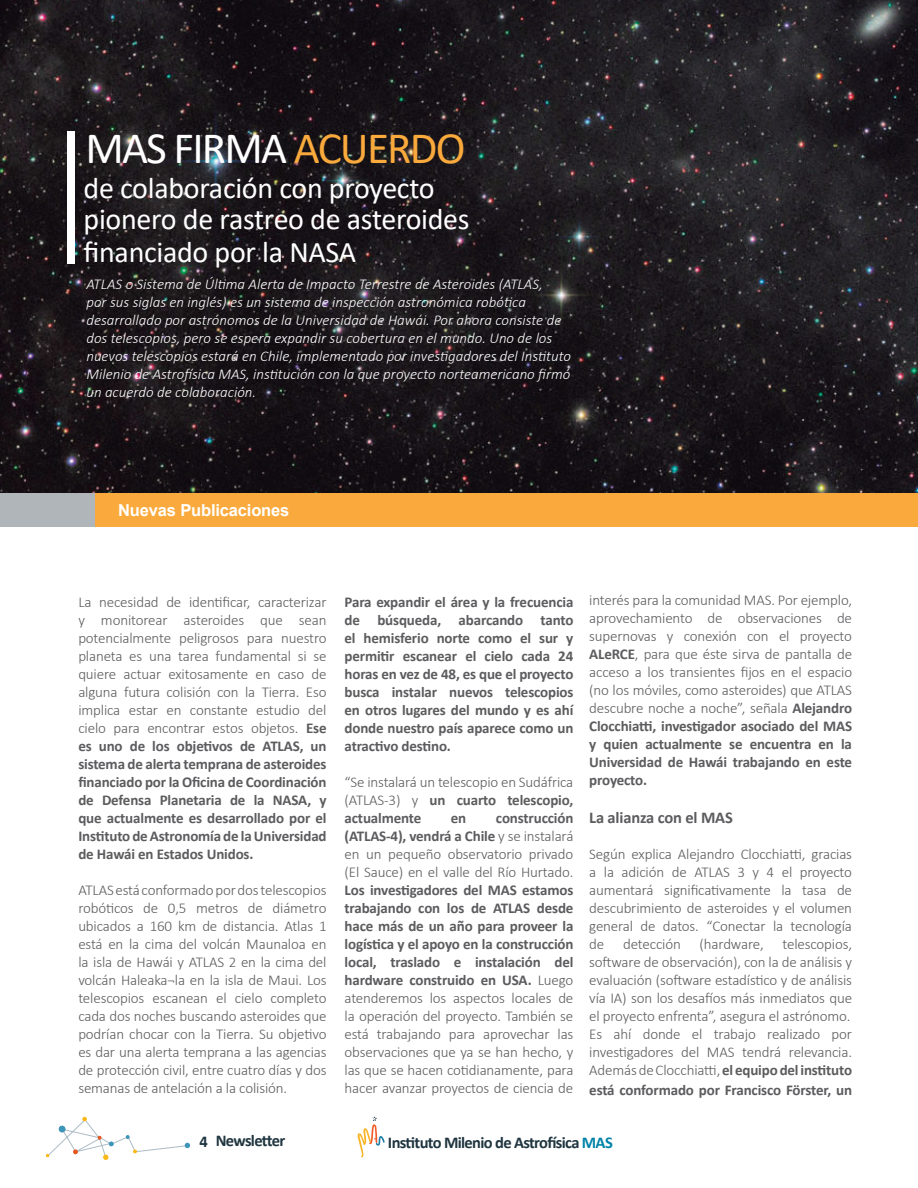
<style>
.page{position:relative;width:918px;height:1188px;background:#fff}
.page>*{position:absolute;margin:0;border:0;box-sizing:border-box;transform-origin:0 0}
.t1{font:45px "Calibri";letter-spacing:-.04em;color:#fff}
.t2{font:30px/32.2px "Calibri";letter-spacing:-.01em;color:#fff}
.t3{font:700 16.5px "Calibri";letter-spacing:-.04em;color:#1f353f}
.t4{font:700 16.5px "Arial";letter-spacing:-.01em;color:#fff}
.t5{font:700 16.5px "Calibri";letter-spacing:-.01em;color:#5c5c5f}
.t6{font:300 15px/18px "Calibri";letter-spacing:-.01em;color:#5c5c5f;text-align:justify}
.t7{font:italic 300 15px/18px "Calibri";color:#fff}
.t8{font:700 15px/18px "Calibri";letter-spacing:-.01em;color:#5c5c5f;text-align:justify}
.s1{color:#faaa3c}
.s2{font-weight:700}
.s3{color:#0083a8}
</style>
<div class="page">
<svg style="left:46px;top:1117px;width:144px;height:43px"></svg>
<img style="left:0;top:0;width:918px;height:494px">
<div style="left:4px;top:494px;width:914px;height:33px;background:#faaa3c"></div>
<div style="left:0;top:494px;width:94px;height:33px;background:#afb5b9"></div>
<svg style="left:357px;top:1116px;width:28px;height:41px"></svg>
<div style="left:68px;top:131px;width:7px;height:133px;background:#fff"></div>
<h1 class="t1" style="left:85px;top:117px;width:382px">MAS FIRMA <span class="s1">ACUERDO</span></h1>
<h2 class="t2" style="left:84px;top:171px;width:388px">de colaboración con proyecto pionero de rastreo de asteroides financiado por la NASA</h2>
<p class="t7" style="left:86px;top:275px;width:486px">ATLAS o Sistema de Última Alerta de Impacto Terrestre de Asteroides (ATLAS,<br>por sus siglas en inglés) es un sistema de inspección astronómica robótica desarrollado por astrónomos de la Universidad de Hawái. Por ahora consiste de dos telescopios, pero se espera expandir su cobertura en el mundo. Uno de los nuevos telescopios estará en Chile, implementado por investigadores del Instituto Milenio de Astrofísica MAS, institución con la que proyecto norteamericano firmó un acuerdo de colaboración.</p>
<p class="t4" style="left:118px;top:499px;width:173px">Nuevas Publicaciones</p>
<p class="t6" style="left:78px;top:593px;width:250px">La necesidad de identificar, caracterizar y monitorear asteroides que sean potencialmente peligrosos para nuestro planeta es una tarea fundamental si se quiere actuar exitosamente en caso de alguna futura colisión con la Tierra. Eso implica estar en constante estudio del cielo para encontrar estos objetos. <span class="s2">Ese es uno de los objetivos de ATLAS, un sistema de alerta temprana de asteroides financiado por la Oficina de Coordinación de Defensa Planetaria de la NASA, y que actualmente es desarrollado por el Instituto de Astronomía de la Universidad de Hawái en Estados Unidos.</span></p>
<p class="t6" style="left:78px;top:881px;width:250px">ATLAS está conformado por dos telescopios robóticos de 0,5 metros de diámetro ubicados a 160 km de distancia. Atlas 1 está en la cima del volcán Maunaloa en la isla de Hawái y ATLAS 2 en la cima del volcán Haleaka¬la en la isla de Maui. Los telescopios escanean el cielo completo cada dos noches buscando asteroides que podrían chocar con la Tierra. Su objetivo es dar una alerta temprana a las agencias de protección civil, entre cuatro días y dos semanas de antelación a la colisión.</p>
<p class="t8" style="left:345px;top:593px;width:230px">Para expandir el área y la frecuencia de búsqueda, abarcando tanto el hemisferio norte como el sur y permitir escanear el cielo cada 24 horas en vez de 48, es que el proyecto busca instalar nuevos telescopios en otros lugares del mundo y es ahí donde nuestro país aparece como un atractivo destino.</p>
<p class="t6" style="left:345px;top:773px;width:230px">“Se instalará un telescopio en Sudáfrica (ATLAS-3) y <span class="s2">un cuarto telescopio, actualmente</span></p>
<p class="t6" style="left:345px;top:809px;width:230px;text-indent:151px"><span class="s2">construcción (ATLAS-4), vendrá a Chile</span> y se instalará en un pequeño observatorio privado (El Sauce) en el valle del Río Hurtado.</p>
<p class="t6" style="left:345px;top:881px;width:230px"><span class="s2">Los investigadores del MAS estamos trabajando con los de ATLAS desde hace más de un año para proveer la logística y el apoyo en la construcción local, traslado e instalación del hardware construido en USA.</span> Luego atenderemos los aspectos locales de la operación del proyecto. También se está trabajando para aprovechar las observaciones que ya se han hecho, y las que se hacen cotidianamente, para hacer avanzar proyectos de ciencia de</p>
<p class="t8" style="left:451px;top:809px;width:17px">en</p>
<p class="t6" style="left:589px;top:591px;width:264px">interés para la comunidad MAS. Por ejemplo, aprovechamiento de observaciones de supernovas y conexión con el proyecto <span class="s2">ALeRCE</span>, para que éste sirva de pantalla de acceso a los transientes fijos en el espacio (no los móviles, como asteroides) que ATLAS descubre noche a noche”, señala <span class="s2">Alejandro Clocchiatti, investigador asociado del MAS y quien actualmente se encuentra en la Universidad de Hawái trabajando en este proyecto.</span></p>
<p class="t5" style="left:589px;top:806px;width:145px">La alianza con el MAS</p>
<p class="t6" style="left:589px;top:845px;width:264px">Según explica Alejandro Clocchiatti, gracias a la adición de ATLAS 3 y 4 el proyecto aumentará significativamente la tasa de descubrimiento de asteroides y el volumen general de datos. “Conectar la tecnología de</p>
<p class="t6" style="left:623px;top:935px;width:59px">detección</p>
<p class="t6" style="left:700px;top:935px;width:66px">(hardware,</p>
<p class="t6" style="left:589px;top:935px;width:264px;text-indent:193px">telescopios, software de observación), con la de análisis y evaluación (software estadístico y de análisis vía IA) son los desafíos más inmediatos que el proyecto enfrenta”, asegura el astrónomo.<br>Es ahí donde el trabajo realizado por investigadores del MAS tendrá relevancia.<br>Además de Clocchiatti, <span class="s2">el equipo del instituto</span></p>
<p class="t8" style="left:589px;top:1081px;width:264px">está conformado por Francisco Förster, un</p>
<p class="t3" style="left:199px;top:1129px;width:87px">4 Newsletter</p>
<p class="t3" style="left:388px;top:1130px;width:226px">Instituto Milenio de Astrofísica <span class="s3">MAS</span></p>
</div>
